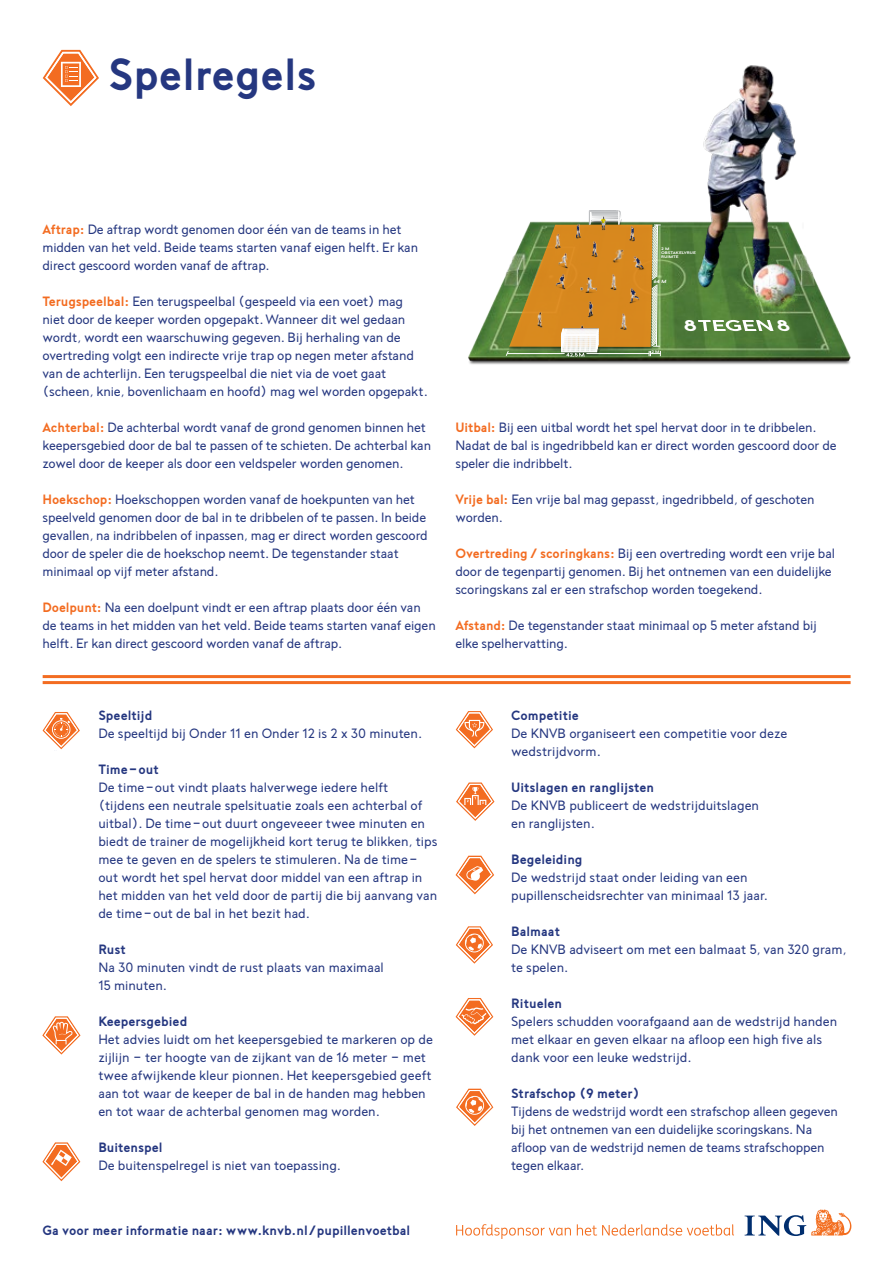
<style>
.page{position:relative;width:893px;height:1263px;background:#fff}
.page>*{position:absolute;margin:0;border:0;box-sizing:border-box;transform-origin:0 0}
.t1{font:700 45px "Baronvon Wesseling";color:#253780}
.t2{font:italic 700 15.6px "Baronvon Wesseling";color:#fff;scale:1.55 1}
.t3{font:13.5px/18px "Baronvon Wesseling";letter-spacing:-.01em;color:#253780}
.t4{font:700 13.5px "Baronvon Wesseling";color:#253780}
.t5{font:700 4.5px "Baronvon Wesseling";color:#fff;scale:1.25 1}
.t6{font:700 3.75px/3.8px "Baronvon Wesseling";color:#fff;scale:1.24 1}
.s1{font-weight:700;color:#f36c21}
</style>
<div class="page">
<svg style="left:456px;top:926px;width:37px;height:38px"></svg>
<svg style="left:456px;top:711px;width:37px;height:37px"></svg>
<svg style="left:456px;top:782px;width:38px;height:39px"></svg>
<svg style="left:455px;top:856px;width:39px;height:38px"></svg>
<svg style="left:456px;top:998px;width:37px;height:38px"></svg>
<svg style="left:456px;top:1089px;width:37px;height:37px"></svg>
<svg style="left:43px;top:712px;width:37px;height:37px"></svg>
<svg style="left:43px;top:50px;width:56px;height:56px"></svg>
<img style="left:468px;top:210px;width:383px;height:155px">
<svg style="left:505px;top:211px;width:156px;height:146px;background:#c1984a"></svg>
<img style="left:655px;top:65px;width:178px;height:288px">
<hr style="left:43px;top:675px;width:808px;height:3px;background:#f36c21">
<hr style="left:43px;top:681px;width:808px;height:3px;background:#f36c21">
<svg style="left:42px;top:1016px;width:39px;height:38px"></svg>
<svg style="left:42px;top:1142px;width:38px;height:39px"></svg>
<svg style="left:456px;top:1224px;width:115px;height:15px"></svg>
<svg style="left:577px;top:1224px;width:157px;height:11px"></svg>
<svg style="left:745px;top:1209px;width:106px;height:27px"></svg>
<h1 class="t1" style="left:108px;top:49px;width:210px">Spelregels</h1>
<p class="t3" style="left:43px;top:220px;width:377px"><span class="s1">Aftrap:</span> De aftrap wordt genomen door één van de teams in het midden van het veld. Beide teams starten vanaf eigen helft. Er kan direct gescoord worden vanaf de aftrap.</p>
<p class="t3" style="left:43px;top:292px;width:387px"><span class="s1">Terugspeelbal:</span> Een terugspeelbal (gespeeld via een voet) mag niet door de keeper worden opgepakt. Wanneer dit wel gedaan wordt, wordt een waarschuwing gegeven. Bij herhaling van de overtreding volgt een indirecte vrije trap op negen meter afstand van de achterlijn. Een terugspeelbal die niet via de voet gaat (scheen, knie, bovenlichaam en hoofd) mag wel worden opgepakt.</p>
<p class="t3" style="left:43px;top:418px;width:390px"><span class="s1">Achterbal:</span> De achterbal wordt vanaf de grond genomen binnen het keepersgebied door de bal te passen of te schieten. De achterbal kan zowel door de keeper als door een veldspeler worden genomen.</p>
<p class="t3" style="left:43px;top:490px;width:387px"><span class="s1">Hoekschop:</span> Hoekschoppen worden vanaf de hoekpunten van het speelveld genomen door de bal in te dribbelen of te passen. In beide gevallen, na indribbelen of inpassen, mag er direct worden gescoord door de speler die de hoekschop neemt. De tegenstander staat minimaal op vijf meter afstand.</p>
<p class="t3" style="left:43px;top:598px;width:395px"><span class="s1">Doelpunt:</span> Na een doelpunt vindt er een aftrap plaats door één van de teams in het midden van het veld. Beide teams starten vanaf eigen helft. Er kan direct gescoord worden vanaf de aftrap.</p>
<p class="t6" style="left:661px;top:247px;width:30px;rotate:1deg">2 M<br>OBSTAKELVRIJE<br>RUIMTE</p>
<p class="t5" style="left:653px;top:279px;width:13px">64 M</p>
<p class="t6" style="left:651px;top:350px;width:8px">2 M</p>
<p class="t2" style="left:684px;top:317px;width:12px">8</p>
<p class="t2" style="left:778px;top:317px;width:15px">8</p>
<p class="t3" style="left:455px;top:418px;width:383px"><span class="s1">Uitbal:</span> Bij een uitbal wordt het spel hervat door in te dribbelen.<br>Nadat de bal is ingedribbeld kan er direct worden gescoord door de speler die indribbelt.</p>
<p class="t3" style="left:455px;top:490px;width:360px"><span class="s1">Vrije bal:</span> Een vrije bal mag gepasst, ingedribbeld, of geschoten worden.</p>
<p class="t3" style="left:455px;top:544px;width:381px"><span class="s1">Overtreding / scoringkans:</span> Bij een overtreding wordt een vrije bal door de tegenpartij genomen. Bij het ontnemen van een duidelijke scoringskans zal er een strafschop worden toegekend.</p>
<p class="t3" style="left:455px;top:616px;width:363px"><span class="s1">Afstand:</span> De tegenstander staat minimaal op 5 meter afstand bij elke spelhervatting.</p>
<p class="t4" style="left:98px;top:708px;width:55px">Speeltijd</p>
<p class="t3" style="left:98px;top:724px;width:325px">De speeltijd bij Onder 11 en Onder 12 is 2 x 30 minuten.</p>
<p class="t4" style="left:98px;top:762px;width:62px">Time-out</p>
<p class="t3" style="left:98px;top:778px;width:341px">De time-out vindt plaats halverwege iedere helft (tijdens een neutrale spelsituatie zoals een achterbal of uitbal). De time-out duurt ongeveeer twee minuten en biedt de trainer de mogelijkheid kort terug te blikken, tips mee te geven en de spelers te stimuleren. Na de time&shy;out wordt het spel hervat door middel van een aftrap in het midden van het veld door de partij die bij aanvang van de time-out de bal in het bezit had.</p>
<p class="t4" style="left:98px;top:942px;width:29px">Rust</p>
<p class="t3" style="left:98px;top:958px;width:287px">Na 30 minuten vindt de rust plaats van maximaal<br>15 minuten.</p>
<p class="t4" style="left:98px;top:1014px;width:90px">Keepersgebied</p>
<p class="t3" style="left:98px;top:1030px;width:336px">Het advies luidt om het keepersgebied te markeren op de zijlijn - ter hoogte van de zijkant van de 16 meter - met twee afwijkende kleur pionnen. Het keepersgebied geeft aan tot waar de keeper de bal in de handen mag hebben en tot waar de achterbal genomen mag worden.</p>
<p class="t4" style="left:98px;top:1140px;width:66px">Buitenspel</p>
<p class="t3" style="left:98px;top:1156px;width:244px">De buitenspelregel is niet van toepassing.</p>
<p class="t4" style="left:43px;top:1223px;width:369px">Ga voor meer informatie naar: www.knvb.nl/pupillenvoetbal</p>
<p class="t4" style="left:511px;top:708px;width:69px">Competitie</p>
<p class="t3" style="left:511px;top:724px;width:278px">De KNVB organiseert een competitie voor deze wedstrijdvorm.</p>
<p class="t4" style="left:511px;top:780px;width:145px">Uitslagen en ranglijsten</p>
<p class="t3" style="left:511px;top:796px;width:249px">De KNVB publiceert de wedstrijduitslagen en ranglijsten.</p>
<p class="t4" style="left:511px;top:852px;width:73px">Begeleiding</p>
<p class="t3" style="left:511px;top:868px;width:259px">De wedstrijd staat onder leiding van een pupillenscheidsrechter van minimaal 13 jaar.</p>
<p class="t4" style="left:511px;top:924px;width:51px">Balmaat</p>
<p class="t3" style="left:511px;top:940px;width:338px">De KNVB adviseert om met een balmaat 5, van 320 gram, te spelen.</p>
<p class="t4" style="left:511px;top:996px;width:53px">Rituelen</p>
<p class="t3" style="left:511px;top:1012px;width:328px">Spelers schudden voorafgaand aan de wedstrijd handen met elkaar en geven elkaar na afloop een high five als dank voor een leuke wedstrijd.</p>
<p class="t4" style="left:511px;top:1086px;width:130px">Strafschop (9 meter)</p>
<p class="t3" style="left:511px;top:1102px;width:328px">Tijdens de wedstrijd wordt een strafschop alleen gegeven bij het ontnemen van een duidelijke scoringskans. Na afloop van de wedstrijd nemen de teams strafschoppen tegen elkaar.</p>
</div>
